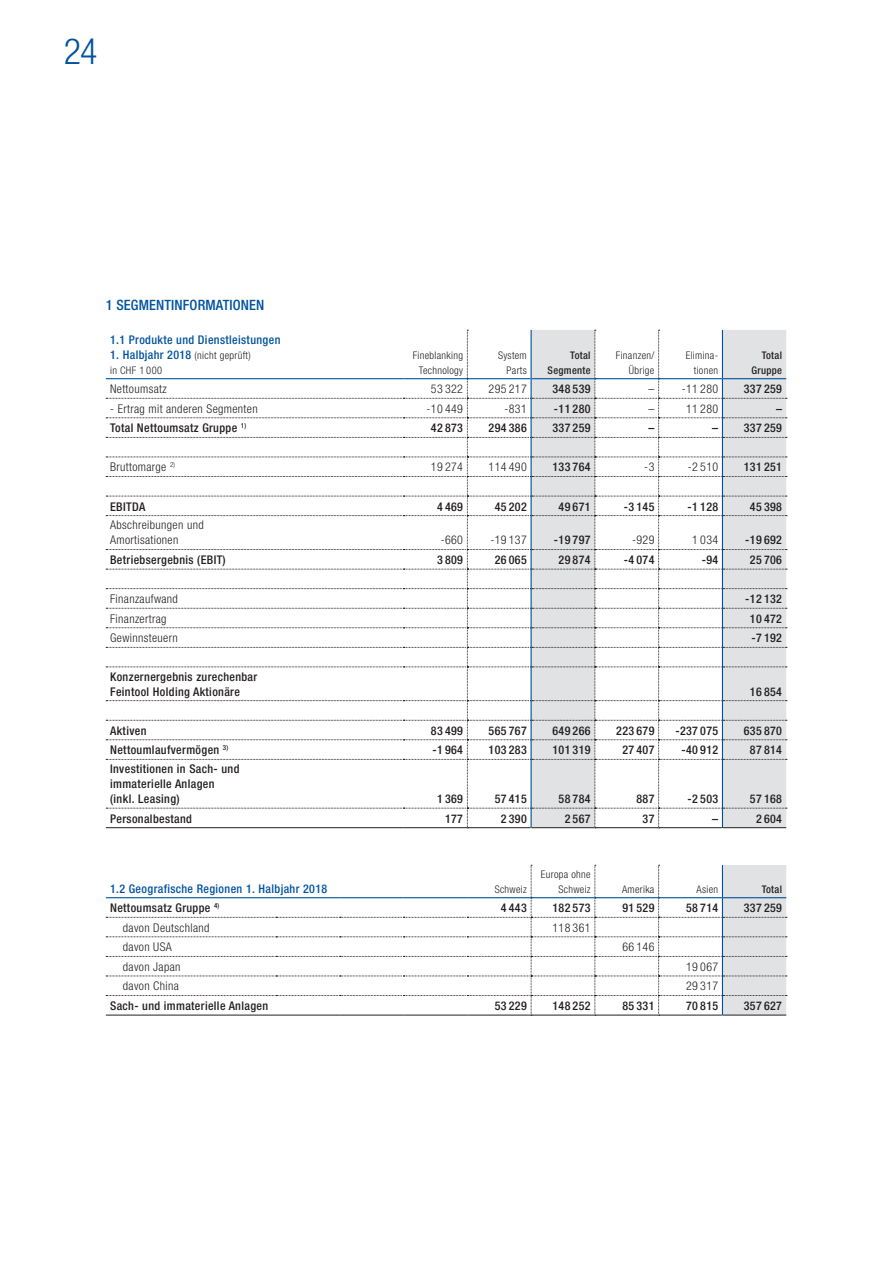
<style>
.page{position:relative;width:893px;height:1263px;background:#fff}
.page>*{position:absolute;margin:0;border:0;box-sizing:border-box;transform-origin:0 0}
.t1{font:300 condensed 36px "Helvetica Neue";color:#0153a0}
.t2{font:500 condensed 14.25px "Helvetica Neue";letter-spacing:.01em;color:#0153a0}
.t3{font:500 condensed 12px/15px "Helvetica Neue";letter-spacing:.03em;color:#231f20}
.t4{font:300 condensed 12px/15px "Helvetica Neue";letter-spacing:.03em;color:#231f20}
.t5{font:500 condensed 12px "Helvetica Neue";letter-spacing:.03em;color:#0153a0}
.t6{font:300 condensed 10.5px/15px "Helvetica Neue";letter-spacing:.03em;color:#231f20;text-align:right}
.t7{font:500 condensed 10.5px/15px "Helvetica Neue";letter-spacing:.03em;color:#231f20;text-align:right}
.s1{font-weight:300;font-size:10.5px;color:#231f20}
</style>
<div class="page">
<svg style="left:106px;top:330px;width:681px;height:498px"></svg>
<hr style="left:106px;top:827px;width:298px;height:1px;background:#231f20">
<hr style="left:404px;top:827px;width:63px;height:1px;background:#231f20">
<hr style="left:468px;top:827px;width:63px;height:1px;background:#231f20">
<hr style="left:532px;top:827px;width:63px;height:1px;background:#231f20">
<hr style="left:595px;top:827px;width:63px;height:1px;background:#231f20">
<hr style="left:659px;top:827px;width:63px;height:1px;background:#231f20">
<hr style="left:723px;top:827px;width:63px;height:1px;background:#231f20">
<svg style="left:106px;top:865px;width:681px;height:151px"></svg>
<hr style="left:106px;top:1015px;width:170px;height:1px;background:#231f20">
<hr style="left:276px;top:1015px;width:64px;height:1px;background:#231f20">
<hr style="left:340px;top:1015px;width:64px;height:1px;background:#231f20">
<hr style="left:404px;top:1015px;width:63px;height:1px;background:#231f20">
<hr style="left:467px;top:1015px;width:64px;height:1px;background:#231f20">
<hr style="left:531px;top:1015px;width:64px;height:1px;background:#231f20">
<hr style="left:595px;top:1015px;width:63px;height:1px;background:#231f20">
<hr style="left:659px;top:1015px;width:63px;height:1px;background:#231f20">
<hr style="left:723px;top:1015px;width:63px;height:1px;background:#231f20">
<h1 class="t1" style="left:64px;top:30px;width:35px">24</h1>
<p class="t2" style="left:106px;top:297px;width:160px">1 SEGMENTINFORMATIONEN</p>
<p class="t5" style="left:110px;top:332px;width:172px">1.1 Produkte und Dienstleistungen</p>
<p class="t5" style="left:110px;top:347px;width:142px">1. Halbjahr 2018 <span class="s1">(nicht geprüft)</span></p>
<p class="t6" style="left:110px;top:362px;width:53px">in CHF 1 000</p>
<p class="t6" style="left:413px;top:347px;width:52px;text-align:center">Fineblanking<br>Technology</p>
<p class="t6" style="left:498px;top:347px;width:30px">System<br>Parts</p>
<p class="t7" style="left:548px;top:347px;width:45px">Total<br>Segmente</p>
<p class="t6" style="left:616px;top:347px;width:40px">Finanzen/<br>Übrige</p>
<p class="t6" style="left:686px;top:347px;width:34px">Elimina&shy;tionen</p>
<p class="t7" style="left:751px;top:347px;width:32px">Total<br>Gruppe</p>
<p class="t4" style="left:110px;top:381px;width:58px">Nettoumsatz</p>
<p class="t4" style="left:431px;top:381px;width:34px">53 322</p>
<p class="t4" style="left:489px;top:381px;width:40px">295 217</p>
<p class="t3" style="left:552px;top:381px;width:40px">348 539</p>
<p class="t4" style="left:648px;top:381px;width:71px">– -11 280</p>
<p class="t3" style="left:744px;top:381px;width:40px">337 259</p>
<p class="t4" style="left:110px;top:401px;width:149px">- Ertrag mit anderen Segmenten</p>
<p class="t4" style="left:427px;top:401px;width:38px">-10 449</p>
<p class="t4" style="left:504px;top:401px;width:24px">-831</p>
<p class="t3" style="left:554px;top:401px;width:38px">-11 280</p>
<p class="t4" style="left:648px;top:401px;width:7px">–</p>
<p class="t4" style="left:686px;top:401px;width:34px">11 280</p>
<p class="t3" style="left:776px;top:401px;width:7px">–</p>
<p class="t3" style="left:110px;top:420px;width:138px">Total Nettoumsatz Gruppe <sup>1)</sup></p>
<p class="t3" style="left:431px;top:420px;width:34px">42 873</p>
<p class="t3" style="left:489px;top:420px;width:40px">294 386</p>
<p class="t3" style="left:552px;top:420px;width:40px">337 259</p>
<p class="t3" style="left:648px;top:420px;width:7px">–</p>
<p class="t3" style="left:712px;top:420px;width:71px">– 337 259</p>
<p class="t4" style="left:110px;top:460px;width:66px">Bruttomarge <sup>2)</sup></p>
<p class="t4" style="left:431px;top:460px;width:34px">19 274</p>
<p class="t4" style="left:489px;top:460px;width:40px">114 490</p>
<p class="t3" style="left:552px;top:459px;width:40px">133 764</p>
<p class="t4" style="left:644px;top:460px;width:12px">-3</p>
<p class="t4" style="left:688px;top:460px;width:32px">-2 510</p>
<p class="t3" style="left:744px;top:459px;width:40px">131 251</p>
<p class="t3" style="left:110px;top:499px;width:37px">EBITDA</p>
<p class="t3" style="left:437px;top:499px;width:27px">4 469</p>
<p class="t3" style="left:495px;top:499px;width:34px">45 202</p>
<p class="t3" style="left:558px;top:499px;width:34px">49 671</p>
<p class="t3" style="left:624px;top:499px;width:32px">-3 145</p>
<p class="t3" style="left:688px;top:499px;width:32px">-1 128</p>
<p class="t3" style="left:750px;top:499px;width:34px">45 398</p>
<p class="t4" style="left:110px;top:518px;width:95px">Abschreibungen und<br>Amortisationen</p>
<p class="t4" style="left:441px;top:533px;width:24px">-660</p>
<p class="t4" style="left:490px;top:533px;width:38px">-19 137</p>
<p class="t3" style="left:554px;top:532px;width:38px">-19 797</p>
<p class="t4" style="left:632px;top:533px;width:24px">-929</p>
<p class="t4" style="left:692px;top:533px;width:27px">1 034</p>
<p class="t3" style="left:745px;top:532px;width:38px">-19 692</p>
<p class="t3" style="left:110px;top:552px;width:117px">Betriebsergebnis (EBIT)</p>
<p class="t3" style="left:437px;top:552px;width:27px">3 809</p>
<p class="t3" style="left:495px;top:552px;width:34px">26 065</p>
<p class="t3" style="left:558px;top:552px;width:34px">29 874</p>
<p class="t3" style="left:624px;top:552px;width:32px">-4 074</p>
<p class="t3" style="left:702px;top:552px;width:18px">-94</p>
<p class="t3" style="left:750px;top:552px;width:34px">25 706</p>
<p class="t4" style="left:110px;top:591px;width:69px">Finanzaufwand</p>
<p class="t3" style="left:745px;top:591px;width:38px">-12 132</p>
<p class="t4" style="left:110px;top:611px;width:58px">Finanzertrag</p>
<p class="t3" style="left:750px;top:611px;width:34px">10 472</p>
<p class="t4" style="left:110px;top:630px;width:69px">Gewinnsteuern</p>
<p class="t3" style="left:751px;top:630px;width:32px">-7 192</p>
<p class="t3" style="left:110px;top:669px;width:149px">Konzernergebnis zurechenbar<br>Feintool Holding Aktionäre</p>
<p class="t3" style="left:750px;top:684px;width:34px">16 854</p>
<p class="t3" style="left:110px;top:723px;width:38px">Aktiven</p>
<p class="t3" style="left:431px;top:723px;width:34px">83 499</p>
<p class="t3" style="left:489px;top:723px;width:40px">565 767</p>
<p class="t3" style="left:552px;top:723px;width:40px">649 266</p>
<p class="t3" style="left:616px;top:723px;width:40px">223 679</p>
<p class="t3" style="left:675px;top:723px;width:44px">-237 075</p>
<p class="t3" style="left:744px;top:723px;width:40px">635 870</p>
<p class="t3" style="left:110px;top:742px;width:120px">Nettoumlaufvermögen <sup>3)</sup></p>
<p class="t3" style="left:432px;top:742px;width:32px">-1 964</p>
<p class="t3" style="left:489px;top:742px;width:40px">103 283</p>
<p class="t3" style="left:552px;top:742px;width:40px">101 319</p>
<p class="t3" style="left:622px;top:742px;width:34px">27 407</p>
<p class="t3" style="left:681px;top:742px;width:38px">-40 912</p>
<p class="t3" style="left:750px;top:742px;width:34px">87 814</p>
<p class="t3" style="left:110px;top:761px;width:131px">Investitionen in Sach- und immaterielle Anlagen (inkl. Leasing)</p>
<p class="t3" style="left:437px;top:791px;width:27px">1 369</p>
<p class="t3" style="left:495px;top:791px;width:34px">57 415</p>
<p class="t3" style="left:558px;top:791px;width:34px">58 784</p>
<p class="t3" style="left:636px;top:791px;width:19px">887</p>
<p class="t3" style="left:688px;top:791px;width:32px">-2 503</p>
<p class="t3" style="left:750px;top:791px;width:34px">57 168</p>
<p class="t3" style="left:110px;top:811px;width:83px">Personalbestand</p>
<p class="t3" style="left:445px;top:811px;width:19px">177</p>
<p class="t3" style="left:501px;top:811px;width:27px">2 390</p>
<p class="t3" style="left:565px;top:811px;width:27px">2 567</p>
<p class="t3" style="left:642px;top:811px;width:13px">37</p>
<p class="t3" style="left:712px;top:811px;width:7px">–</p>
<p class="t3" style="left:756px;top:811px;width:27px">2 604</p>
<p class="t5" style="left:110px;top:881px;width:219px">1.2 Geografische Regionen 1. Halbjahr 2018</p>
<p class="t6" style="left:495px;top:881px;width:34px">Schweiz</p>
<p class="t6" style="left:541px;top:866px;width:51px">Europa ohne<br>Schweiz</p>
<p class="t6" style="left:622px;top:881px;width:34px">Amerika</p>
<p class="t6" style="left:696px;top:881px;width:23px">Asien</p>
<p class="t7" style="left:762px;top:881px;width:22px">Total</p>
<p class="t3" style="left:110px;top:900px;width:111px">Nettoumsatz Gruppe <sup>4)</sup></p>
<p class="t3" style="left:501px;top:900px;width:27px">4 443</p>
<p class="t3" style="left:552px;top:900px;width:40px">182 573</p>
<p class="t3" style="left:622px;top:900px;width:34px">91 529</p>
<p class="t3" style="left:686px;top:900px;width:34px">58 714</p>
<p class="t3" style="left:744px;top:900px;width:40px">337 259</p>
<p class="t4" style="left:123px;top:920px;width:88px">davon Deutschland</p>
<p class="t4" style="left:552px;top:920px;width:40px">118 361</p>
<p class="t4" style="left:123px;top:939px;width:50px">davon USA</p>
<p class="t4" style="left:622px;top:939px;width:34px">66 146</p>
<p class="t4" style="left:123px;top:959px;width:59px">davon Japan</p>
<p class="t4" style="left:686px;top:959px;width:34px">19 067</p>
<p class="t4" style="left:123px;top:978px;width:58px">davon China</p>
<p class="t4" style="left:686px;top:978px;width:34px">29 317</p>
<p class="t3" style="left:110px;top:998px;width:160px">Sach- und immaterielle Anlagen</p>
<p class="t3" style="left:495px;top:998px;width:34px">53 229</p>
<p class="t3" style="left:552px;top:998px;width:40px">148 252</p>
<p class="t3" style="left:622px;top:998px;width:34px">85 331</p>
<p class="t3" style="left:686px;top:998px;width:34px">70 815</p>
<p class="t3" style="left:744px;top:998px;width:40px">357 627</p>
</div>
